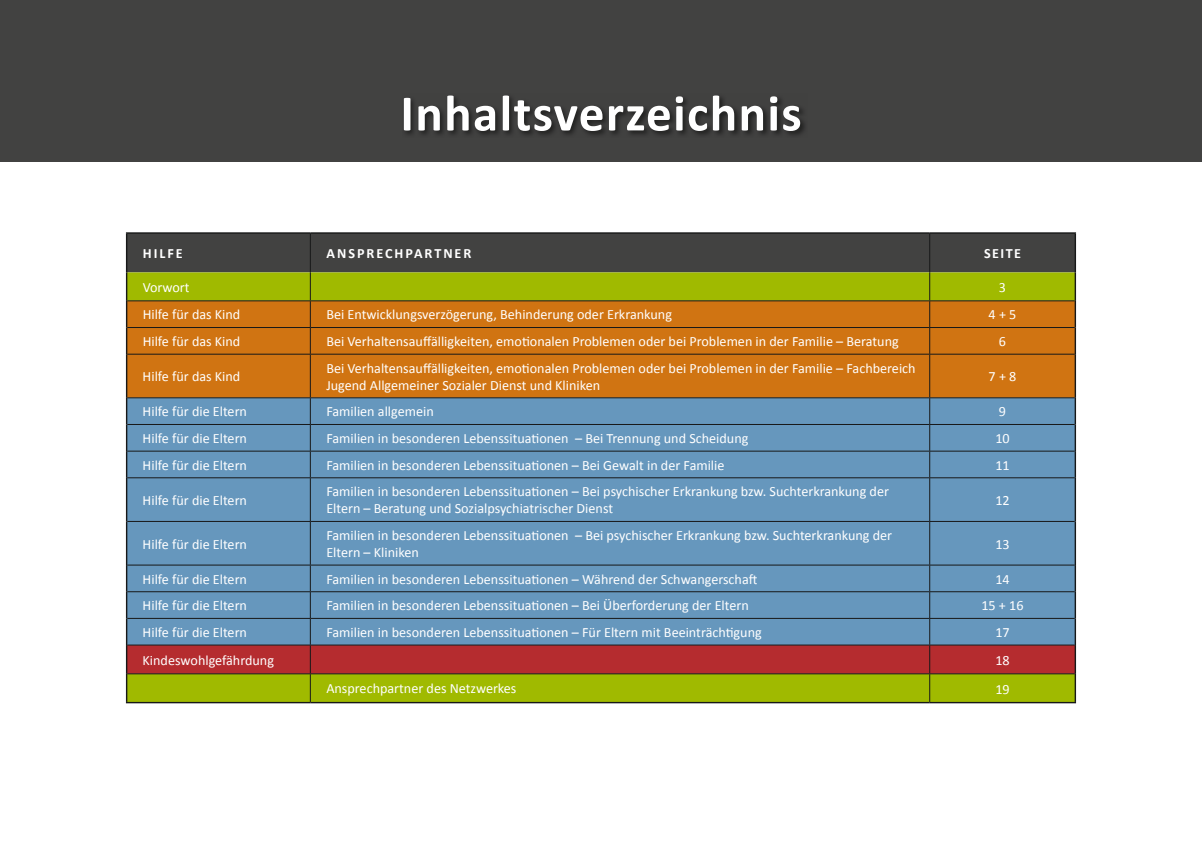
<style>
.page{position:relative;width:1202px;height:851px;background:#fff}
.page>*{position:absolute;margin:0;border:0;box-sizing:border-box;transform-origin:0 0}
.t1{font:700 51.2px "Calibri";letter-spacing:.025em;color:#fff}
.t2{font:14.2px/17px "Calibri";color:#fff}
.t3{font:700 14.2px "Calibri";letter-spacing:.14em;color:#fff}
</style>
<div class="page">
<div style="left:0;top:0;width:1202px;height:161px;background:#424241"></div>
<div style="left:127px;top:355px;width:948px;height:42px;background:#d07412"></div>
<div style="left:127px;top:398px;width:948px;height:166px;background:#6697bd"></div>
<hr style="left:126px;top:232px;width:184px;height:2px;background:#171818">
<hr style="left:310px;top:232px;width:620px;height:2px;background:#171818">
<hr style="left:930px;top:232px;width:146px;height:2px;background:#171818">
<hr style="left:126px;top:354px;width:1px;height:44px;background:#171818">
<hr style="left:1075px;top:354px;width:1px;height:44px;background:#171818">
<svg style="left:126px;top:398px;width:1px;height:79px"></svg>
<svg style="left:1075px;top:398px;width:1px;height:79px"></svg>
<hr style="left:126px;top:477px;width:1px;height:44px;background:#171818">
<hr style="left:1075px;top:477px;width:1px;height:44px;background:#171818">
<hr style="left:126px;top:521px;width:1px;height:44px;background:#171818">
<hr style="left:1075px;top:521px;width:1px;height:44px;background:#171818">
<hr style="left:126px;top:701px;width:184px;height:2px;background:#171818">
<hr style="left:310px;top:701px;width:620px;height:2px;background:#171818">
<hr style="left:930px;top:701px;width:146px;height:2px;background:#171818">
<svg style="left:126px;top:233px;width:950px;height:121px;background:#92711d"></svg>
<hr style="left:127px;top:354px;width:183px;height:1px;background:#171818">
<hr style="left:310px;top:354px;width:620px;height:1px;background:#171818">
<hr style="left:310px;top:354px;width:1px;height:43px;background:#171818">
<hr style="left:930px;top:354px;width:145px;height:1px;background:#171818">
<hr style="left:929px;top:354px;width:1px;height:43px;background:#171818">
<hr style="left:127px;top:397px;width:183px;height:1px;background:#171818">
<hr style="left:310px;top:397px;width:620px;height:1px;background:#171818">
<hr style="left:930px;top:397px;width:145px;height:1px;background:#171818">
<hr style="left:127px;top:424px;width:183px;height:1px;background:#171818">
<hr style="left:310px;top:424px;width:620px;height:1px;background:#171818">
<hr style="left:930px;top:424px;width:145px;height:1px;background:#171818">
<hr style="left:127px;top:450px;width:183px;height:1px;background:#171818">
<hr style="left:310px;top:450px;width:620px;height:1px;background:#171818">
<svg style="left:310px;top:398px;width:1px;height:79px"></svg>
<hr style="left:930px;top:450px;width:145px;height:1px;background:#171818">
<svg style="left:929px;top:398px;width:1px;height:79px"></svg>
<hr style="left:127px;top:477px;width:183px;height:1px;background:#171818">
<hr style="left:310px;top:477px;width:620px;height:1px;background:#171818">
<hr style="left:310px;top:478px;width:1px;height:43px;background:#171818">
<hr style="left:930px;top:477px;width:145px;height:1px;background:#171818">
<hr style="left:929px;top:478px;width:1px;height:43px;background:#171818">
<hr style="left:127px;top:521px;width:183px;height:1px;background:#171818">
<hr style="left:310px;top:521px;width:620px;height:1px;background:#171818">
<hr style="left:310px;top:521px;width:1px;height:43px;background:#171818">
<hr style="left:930px;top:521px;width:145px;height:1px;background:#171818">
<hr style="left:929px;top:521px;width:1px;height:43px;background:#171818">
<hr style="left:127px;top:564px;width:183px;height:1px;background:#171818">
<hr style="left:310px;top:564px;width:620px;height:1px;background:#171818">
<hr style="left:930px;top:564px;width:145px;height:1px;background:#171818">
<svg style="left:126px;top:565px;width:950px;height:136px;background:#7e8374"></svg>
<h1 class="t1" style="left:400px;top:82px;width:403px">Inhaltsverzeichnis</h1>
<p class="t3" style="left:143px;top:244px;width:41px">HILFE</p>
<p class="t3" style="left:327px;top:244px;width:146px">ANSPRECHPARTNER</p>
<p class="t3" style="left:984px;top:244px;width:38px">SEITE</p>
<p class="t2" style="left:143px;top:278px;width:48px">Vorwort</p>
<p class="t2" style="left:999px;top:278px;width:9px">3</p>
<p class="t2" style="left:143px;top:305px;width:99px">Hilfe für das Kind</p>
<p class="t2" style="left:326px;top:305px;width:347px">Bei Entwicklungsverzögerung, Behinderung oder Erkrankung</p>
<p class="t2" style="left:989px;top:305px;width:29px">4 + 5</p>
<p class="t2" style="left:143px;top:332px;width:99px">Hilfe für das Kind</p>
<p class="t2" style="left:326px;top:332px;width:574px">Bei Verhaltensauffälligkeiten, emotionalen Problemen oder bei Problemen in der Familie – Beratung</p>
<p class="t2" style="left:999px;top:332px;width:9px">6</p>
<p class="t2" style="left:143px;top:367px;width:99px">Hilfe für das Kind</p>
<p class="t2" style="left:326px;top:359px;width:591px">Bei Verhaltensauffälligkeiten, emotionalen Problemen oder bei Problemen in der Familie – Fachbereich<br>Jugend Allgemeiner Sozialer Dienst und Kliniken</p>
<p class="t2" style="left:989px;top:367px;width:29px">7 + 8</p>
<p class="t2" style="left:143px;top:402px;width:106px">Hilfe für die Eltern</p>
<p class="t2" style="left:326px;top:402px;width:109px">Familien allgemein</p>
<p class="t2" style="left:999px;top:402px;width:9px">9</p>
<p class="t2" style="left:143px;top:429px;width:106px">Hilfe für die Eltern</p>
<p class="t2" style="left:326px;top:429px;width:424px">Familien in besonderen Lebenssituationen – Bei Trennung und Scheidung</p>
<p class="t2" style="left:995px;top:429px;width:16px">10</p>
<p class="t2" style="left:143px;top:456px;width:106px">Hilfe für die Eltern</p>
<p class="t2" style="left:326px;top:456px;width:400px">Familien in besonderen Lebenssituationen – Bei Gewalt in der Familie</p>
<p class="t2" style="left:995px;top:456px;width:16px">11</p>
<p class="t2" style="left:143px;top:491px;width:106px">Hilfe für die Eltern</p>
<p class="t2" style="left:326px;top:482px;width:564px">Familien in besonderen Lebenssituationen – Bei psychischer Erkrankung bzw. Suchterkrankung der<br>Eltern – Beratung und Sozialpsychiatrischer Dienst</p>
<p class="t2" style="left:995px;top:491px;width:16px">12</p>
<p class="t2" style="left:143px;top:534px;width:106px">Hilfe für die Eltern</p>
<p class="t2" style="left:326px;top:526px;width:567px">Familien in besonderen Lebenssituationen – Bei psychischer Erkrankung bzw. Suchterkrankung der<br>Eltern – Kliniken</p>
<p class="t2" style="left:995px;top:534px;width:16px">13</p>
<p class="t2" style="left:143px;top:569px;width:106px">Hilfe für die Eltern</p>
<p class="t2" style="left:326px;top:569px;width:433px">Familien in besonderen Lebenssituationen – Während der Schwangerschaft</p>
<p class="t2" style="left:995px;top:569px;width:16px">14</p>
<p class="t2" style="left:143px;top:596px;width:106px">Hilfe für die Eltern</p>
<p class="t2" style="left:326px;top:596px;width:424px">Familien in besonderen Lebenssituationen – Bei Überforderung der Eltern</p>
<p class="t2" style="left:981px;top:596px;width:44px">15 + 16</p>
<p class="t2" style="left:143px;top:623px;width:106px">Hilfe für die Eltern</p>
<p class="t2" style="left:326px;top:623px;width:437px">Familien in besonderen Lebenssituationen – Für Eltern mit Beeinträchtigung</p>
<p class="t2" style="left:995px;top:623px;width:16px">17</p>
<p class="t2" style="left:143px;top:650px;width:133px">Kindeswohlgefährdung</p>
<p class="t2" style="left:995px;top:650px;width:16px">18</p>
<p class="t2" style="left:326px;top:678px;width:192px">Ansprechpartner des Netzwerkes</p>
<p class="t2" style="left:995px;top:679px;width:16px">19</p>
</div>
